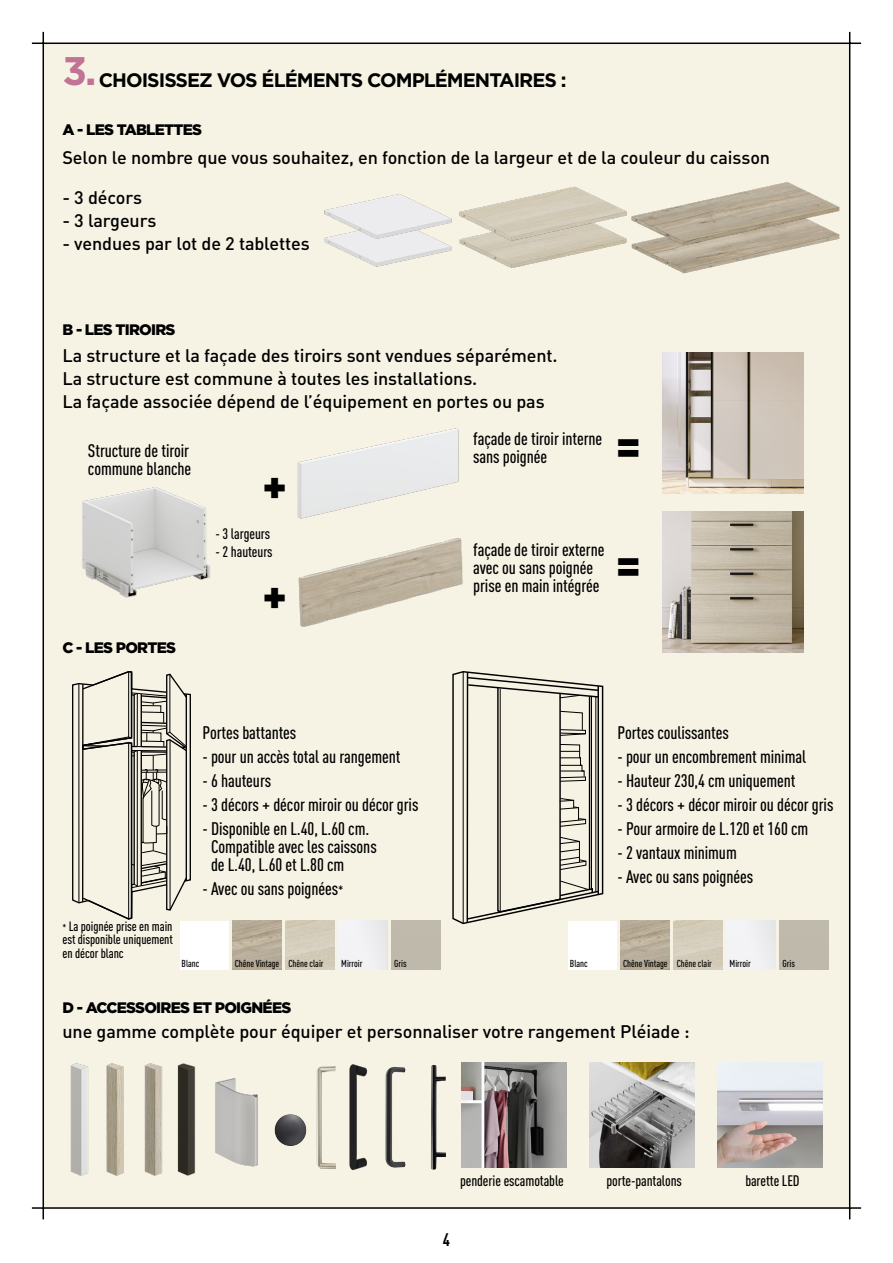
<style>
.page{position:relative;width:893px;height:1263px;background:#fff}
.page>*{position:absolute;margin:0;border:0;box-sizing:border-box;transform-origin:0 0}
.t1{font:900 44.1px "DINOT";color:#000}
.t2{font:700 19.5px "Gotham";letter-spacing:-.05em;color:#000}
.t3{font:500 condensed 18px/18px "DINOT";letter-spacing:-.005em;color:#000}
.t4{font:500 18px/23px "DINOT";letter-spacing:-.005em;color:#000}
.t5{font:700 condensed 18px "DINOT";color:#000}
.t6{font:900 15.15px "Gotham";letter-spacing:-.05em;color:#000}
.t7{font:500 condensed 15px "DINOT";letter-spacing:-.005em;color:#000}
.t8{font:500 condensed 13.35px/13.4px "DINOT";letter-spacing:-.005em;color:#000;text-align:justify}
.t9{font:500 condensed 10.05px "DINOT";letter-spacing:-.005em;color:#000}
.s1{font-size:39.9px;color:#c17295}
.s2{font-size:10.05px}
.s3{font-size:13.5px}
</style>
<div class="page">
<div style="left:42px;top:42px;width:809px;height:1167px;background:#f7f3e4"></div>
<svg style="left:31px;top:31px;width:14px;height:14px"></svg>
<svg style="left:848px;top:31px;width:14px;height:14px"></svg>
<svg style="left:31px;top:1206px;width:14px;height:14px"></svg>
<svg style="left:848px;top:1206px;width:14px;height:14px"></svg>
<img style="left:317px;top:240px;width:136px;height:29px">
<img style="left:317px;top:193px;width:133px;height:47px">
<img style="left:453px;top:240px;width:172px;height:30px">
<img style="left:450px;top:181px;width:178px;height:59px">
<img style="left:625px;top:211px;width:226px;height:65px">
<img style="left:628px;top:181px;width:216px;height:65px">
<img style="left:74px;top:485px;width:144px;height:115px">
<img style="left:286px;top:424px;width:180px;height:96px">
<img style="left:289px;top:518px;width:183px;height:115px">
<img style="left:662px;top:352px;width:141px;height:141px">
<img style="left:662px;top:512px;width:141px;height:140px">
<svg style="left:71px;top:671px;width:121px;height:249px;background:#cecbbe"></svg>
<svg style="left:452px;top:671px;width:152px;height:254px;background:#d8d4c7"></svg>
<img style="left:60px;top:1059px;width:36px;height:120px">
<img style="left:96px;top:1059px;width:38px;height:120px">
<img style="left:134px;top:1059px;width:33px;height:120px">
<img style="left:167px;top:1059px;width:46px;height:120px">
<img style="left:316px;top:1066px;width:20px;height:103px">
<img style="left:344px;top:1058px;width:43px;height:115px">
<img style="left:385px;top:1067px;width:20px;height:101px">
<img style="left:431px;top:1065px;width:15px;height:105px">
<img style="left:461px;top:1062px;width:105px;height:105px">
<img style="left:589px;top:1062px;width:105px;height:105px">
<img style="left:717px;top:1062px;width:105px;height:105px">
<div style="left:180px;top:921px;width:49px;height:49px;background:#fff"></div>
<img style="left:233px;top:921px;width:48px;height:49px">
<img style="left:285px;top:921px;width:49px;height:49px">
<img style="left:338px;top:921px;width:49px;height:49px">
<div style="left:391px;top:921px;width:49px;height:49px;background:#bfb9ac"></div>
<div style="left:568px;top:921px;width:49px;height:49px;background:#fff"></div>
<img style="left:621px;top:921px;width:49px;height:49px">
<img style="left:674px;top:921px;width:49px;height:49px">
<img style="left:727px;top:921px;width:49px;height:49px">
<div style="left:780px;top:921px;width:48px;height:49px;background:#bfb9ac"></div>
<img style="left:274px;top:1114px;width:33px;height:32px">
<img style="left:211px;top:1070px;width:52px;height:101px">
<p class="t2" style="left:62px;top:67px;width:506px"><span class="s1">3.</span> CHOISISSEZ VOS ÉLÉMENTS COMPLÉMENTAIRES :</p>
<p class="t6" style="left:62px;top:120px;width:141px">A - LES TABLETTES</p>
<p class="t4" style="left:62px;top:144px;width:709px">Selon le nombre que vous souhaitez, en fonction de la largeur et de la couleur du caisson</p>
<p class="t4" style="left:62px;top:185px;width:81px">- 3 décors</p>
<p class="t4" style="left:62px;top:208px;width:95px">- 3 largeurs</p>
<p class="t4" style="left:62px;top:231px;width:249px">- vendues par lot de 2 tablettes</p>
<p class="t6" style="left:62px;top:319px;width:115px">B - LES TIROIRS</p>
<p class="t4" style="left:62px;top:342px;width:497px">La structure et la façade des tiroirs sont vendues séparément.<br>La structure est commune à toutes les installations.<br>La façade associée dépend de l’équipement en portes ou pas</p>
<p class="t3" style="left:88px;top:440px;width:105px">Structure de tiroir commune blanche</p>
<p class="t3" style="left:473px;top:429px;width:131px">façade de tiroir interne sans poignée</p>
<p class="t6" style="left:62px;top:637px;width:115px">C - LES PORTES</p>
<h1 class="t1" style="left:262px;top:450px;width:26px">+</h1>
<p class="t7" style="left:215px;top:523px;width:56px">- 3 largeurs</p>
<p class="t7" style="left:215px;top:541px;width:59px">- 2 hauteurs</p>
<h1 class="t1" style="left:262px;top:560px;width:26px">+</h1>
<p class="t3" style="left:473px;top:539px;width:133px">façade de tiroir externe avec ou sans poignée prise en main intégrée</p>
<h1 class="t1" style="left:616px;top:410px;width:26px">=</h1>
<h1 class="t1" style="left:616px;top:529px;width:26px">=</h1>
<p class="t8" style="left:62px;top:919px;width:112px"><span class="s2">*</span> La poignée prise en main est disponible uniquement en décor blanc</p>
<p class="t3" style="left:202px;top:722px;width:95px">Portes battantes</p>
<p class="t3" style="left:202px;top:746px;width:199px">- pour un accès total au rangement</p>
<p class="t3" style="left:202px;top:770px;width:70px">- 6 hauteurs</p>
<p class="t3" style="left:202px;top:794px;width:217px">- 3 décors + décor miroir ou décor gris</p>
<p class="t3" style="left:211px;top:818px;width:167px;text-indent:-9px">- Disponible en L.40, L.60 cm.<br>Compatible avec les caissons de L.40, L.60 et L.80 cm</p>
<p class="t3" style="left:202px;top:878px;width:142px">- Avec ou sans poignées<span class="s3">*</span></p>
<p class="t3" style="left:617px;top:722px;width:113px">Portes coulissantes</p>
<p class="t3" style="left:617px;top:746px;width:190px">- pour un encombrement minimal</p>
<p class="t3" style="left:617px;top:770px;width:180px">- Hauteur 230,4 cm uniquement</p>
<p class="t3" style="left:617px;top:794px;width:217px">- 3 décors + décor miroir ou décor gris</p>
<p class="t3" style="left:617px;top:818px;width:192px">- Pour armoire de L.120 et 160 cm</p>
<p class="t3" style="left:617px;top:842px;width:121px">- 2 vantaux minimum</p>
<p class="t3" style="left:617px;top:866px;width:137px">- Avec ou sans poignées</p>
<p class="t9" style="left:182px;top:956px;width:19px">Blanc</p>
<p class="t9" style="left:235px;top:956px;width:90px">Chêne Vintage Chêne clair</p>
<p class="t9" style="left:341px;top:956px;width:23px">Mirroir</p>
<p class="t9" style="left:394px;top:956px;width:14px">Gris</p>
<p class="t9" style="left:570px;top:956px;width:19px">Blanc</p>
<p class="t9" style="left:623px;top:956px;width:90px">Chêne Vintage Chêne clair</p>
<p class="t9" style="left:730px;top:956px;width:23px">Mirroir</p>
<p class="t9" style="left:782px;top:956px;width:14px">Gris</p>
<p class="t6" style="left:62px;top:997px;width:230px">D - ACCESSOIRES ET POIGNÉES</p>
<p class="t4" style="left:62px;top:1018px;width:629px">une gamme complète pour équiper et personnaliser votre rangement Pléiade :</p>
<p class="t7" style="left:460px;top:1170px;width:105px">penderie escamotable</p>
<p class="t7" style="left:606px;top:1170px;width:77px">porte-pantalons</p>
<p class="t7" style="left:745px;top:1170px;width:56px">barette LED</p>
<p class="t5" style="left:443px;top:1226px;width:9px">4</p>
</div>
